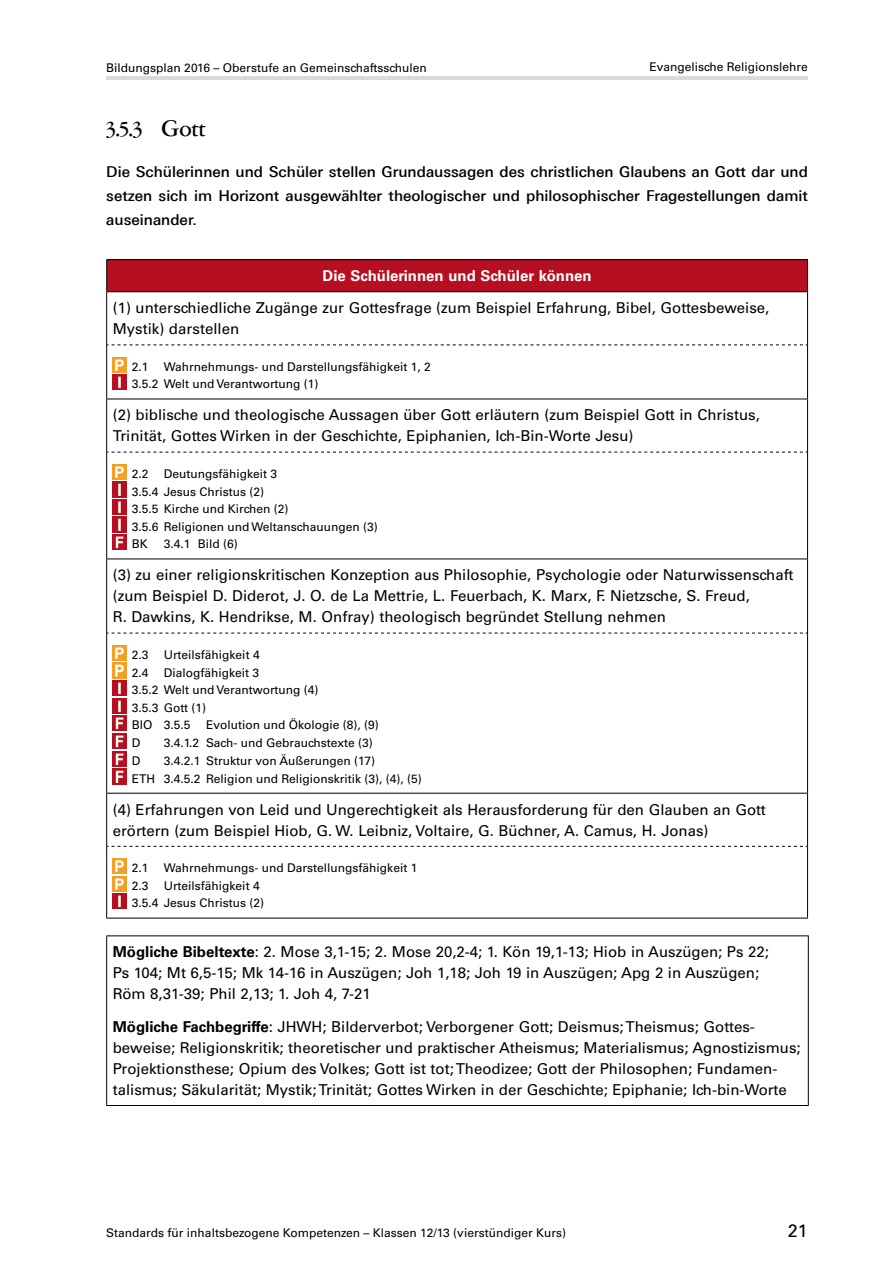
<style>
.page{position:relative;width:893px;height:1263px;background:#fff}
.page>*{position:absolute;margin:0;border:0;box-sizing:border-box;transform-origin:0 0}
.t1{font:500 25.5px "Garamont Amst SH";color:#000}
.t2{font:18px "Univers LT Std";color:#000}
.t3{font:15px/21px "Univers LT Std";color:#000}
.t4{font:500 15px/24px "Linotype Univers 530";color:#000;text-align:justify}
.t5{font:700 15px "Univers LT Std";color:#fff}
.t6{font:12px/17.5px "Univers LT Std";color:#000}
.s1{font-weight:700}
</style>
<div class="page">
<hr style="left:106px;top:77px;width:702px;height:3px;background:#d9dadb">
<div style="left:107px;top:260px;width:700px;height:32px;background:#b60f21"></div>
<hr style="left:106px;top:259px;width:702px;height:1px;background:#000">
<hr style="left:106px;top:260px;width:1px;height:31px;background:#000">
<hr style="left:807px;top:260px;width:1px;height:31px;background:#000">
<hr style="left:106px;top:291px;width:702px;height:1px;background:#000">
<hr style="left:106px;top:292px;width:1px;height:53px;background:#000">
<hr style="left:807px;top:292px;width:1px;height:53px;background:#000">
<svg style="left:107px;top:344px;width:700px;height:1px"></svg>
<hr style="left:106px;top:345px;width:1px;height:54px;background:#000">
<hr style="left:807px;top:345px;width:1px;height:54px;background:#000">
<hr style="left:106px;top:399px;width:702px;height:1px;background:#000">
<hr style="left:106px;top:399px;width:1px;height:53px;background:#000">
<hr style="left:807px;top:399px;width:1px;height:53px;background:#000">
<svg style="left:107px;top:452px;width:700px;height:1px"></svg>
<hr style="left:106px;top:452px;width:1px;height:106px;background:#000">
<hr style="left:807px;top:452px;width:1px;height:106px;background:#000">
<hr style="left:106px;top:558px;width:702px;height:1px;background:#000">
<hr style="left:106px;top:559px;width:1px;height:74px;background:#000">
<hr style="left:807px;top:559px;width:1px;height:74px;background:#000">
<svg style="left:107px;top:633px;width:700px;height:1px"></svg>
<hr style="left:106px;top:633px;width:1px;height:160px;background:#000">
<hr style="left:807px;top:633px;width:1px;height:160px;background:#000">
<hr style="left:106px;top:793px;width:702px;height:1px;background:#000">
<hr style="left:106px;top:793px;width:1px;height:53px;background:#000">
<hr style="left:807px;top:793px;width:1px;height:53px;background:#000">
<svg style="left:107px;top:846px;width:700px;height:1px"></svg>
<hr style="left:106px;top:846px;width:1px;height:72px;background:#000">
<hr style="left:807px;top:846px;width:1px;height:72px;background:#000">
<hr style="left:106px;top:918px;width:702px;height:1px;background:#000">
<img style="left:113px;top:357px;width:14px;height:15px">
<img style="left:113px;top:375px;width:14px;height:15px">
<img style="left:113px;top:464px;width:14px;height:15px">
<img style="left:113px;top:482px;width:14px;height:15px">
<img style="left:113px;top:499px;width:14px;height:16px">
<img style="left:113px;top:517px;width:14px;height:15px">
<img style="left:113px;top:534px;width:14px;height:16px">
<img style="left:113px;top:645px;width:14px;height:15px">
<img style="left:113px;top:663px;width:14px;height:15px">
<img style="left:113px;top:681px;width:14px;height:15px">
<img style="left:113px;top:698px;width:14px;height:15px">
<img style="left:113px;top:716px;width:14px;height:15px">
<img style="left:113px;top:733px;width:14px;height:16px">
<img style="left:113px;top:751px;width:14px;height:15px">
<img style="left:113px;top:769px;width:14px;height:15px">
<img style="left:113px;top:858px;width:14px;height:16px">
<img style="left:113px;top:876px;width:14px;height:15px">
<img style="left:113px;top:894px;width:14px;height:15px">
<hr style="left:106px;top:935px;width:703px;height:1px;background:#000">
<hr style="left:106px;top:936px;width:1px;height:169px;background:#000">
<hr style="left:808px;top:936px;width:1px;height:169px;background:#000">
<hr style="left:106px;top:1105px;width:703px;height:1px;background:#000">
<p class="t6" style="left:106px;top:59px;width:322px">Bildungsplan 2016 – Oberstufe an Gemeinschaftsschulen</p>
<p class="t6" style="left:649px;top:58px;width:160px">Evangelische Religionslehre</p>
<h1 class="t1" style="left:106px;top:116px;width:101px">3.5.3 Gott</h1>
<p class="t4" style="left:106px;top:160px;width:703px">Die Schülerinnen und Schüler stellen Grundaussagen des christlichen Glaubens an Gott dar und setzen sich im Horizont ausgewählter theologischer und philosophischer Fragestellungen damit auseinander.</p>
<p class="t5" style="left:323px;top:267px;width:271px">Die Schülerinnen und Schüler können</p>
<p class="t3" style="left:113px;top:297px;width:658px">(1) unterschiedliche Zugänge zur Gottesfrage (zum Beispiel Erfahrung, Bibel, Gottesbeweise,<br>Mystik) darstellen</p>
<p class="t6" style="left:132px;top:358px;width:18px">2.1</p>
<p class="t6" style="left:132px;top:358px;width:301px;text-indent:32px">Wahrnehmungs- und Darstellungsfähigkeit 1, 2<br>3.5.2 Welt und Verantwortung (1)</p>
<p class="t3" style="left:113px;top:405px;width:649px">(2) biblische und theologische Aussagen über Gott erläutern (zum Beispiel Gott in Christus,<br>Trinität, Gottes Wirken in der Geschichte, Epiphanien, Ich-Bin-Worte Jesu)</p>
<p class="t6" style="left:132px;top:465px;width:18px">2.2</p>
<p class="t6" style="left:132px;top:465px;width:247px;text-indent:32px">Deutungsfähigkeit 3<br>3.5.4 Jesus Christus (2)<br>3.5.5 Kirche und Kirchen (2)<br>3.5.6 Religionen und Weltanschauungen (3)<br>BK</p>
<p class="t6" style="left:164px;top:535px;width:76px">3.4.1 Bild (6)</p>
<p class="t3" style="left:113px;top:565px;width:682px">(3) zu einer religionskritischen Konzeption aus Philosophie, Psychologie oder Naturwissenschaft (zum Beispiel D. Diderot, J. O. de La Mettrie, L. Feuerbach, K. Marx, F. Nietzsche, S. Freud,<br>R. Dawkins, K. Hendrikse, M. Onfray) theologisch begründet Stellung nehmen</p>
<p class="t6" style="left:132px;top:646px;width:18px">2.3</p>
<p class="t6" style="left:164px;top:646px;width:97px">Urteilsfähigkeit 4</p>
<p class="t6" style="left:132px;top:664px;width:18px">2.4</p>
<p class="t6" style="left:132px;top:664px;width:188px;text-indent:32px">Dialogfähigkeit 3<br>3.5.2 Welt und Verantwortung (4)<br>3.5.3 Gott (1)<br>BIO 3.5.5</p>
<p class="t6" style="left:206px;top:716px;width:174px">Evolution und Ökologie (8), (9)</p>
<p class="t6" style="left:132px;top:734px;width:10px">D</p>
<p class="t6" style="left:164px;top:734px;width:211px">3.4.1.2 Sach- und Gebrauchstexte (3)</p>
<p class="t6" style="left:132px;top:752px;width:10px">D</p>
<p class="t6" style="left:132px;top:752px;width:291px;text-indent:32px">3.4.2.1 Struktur von Äußerungen (17)<br>ETH 3.4.5.2 Religion und Religionskritik (3), (4), (5)</p>
<p class="t3" style="left:113px;top:799px;width:655px">(4) Erfahrungen von Leid und Ungerechtigkeit als Herausforderung für den Glauben an Gott erörtern (zum Beispiel Hiob, G. W. Leibniz, Voltaire, G. Büchner, A. Camus, H. Jonas)</p>
<p class="t6" style="left:132px;top:859px;width:18px">2.1</p>
<p class="t6" style="left:164px;top:859px;width:255px">Wahrnehmungs- und Darstellungsfähigkeit 1</p>
<p class="t6" style="left:132px;top:877px;width:18px">2.3</p>
<p class="t6" style="left:132px;top:877px;width:134px;text-indent:32px">Urteilsfähigkeit 4<br>3.5.4 Jesus Christus (2)</p>
<p class="t3" style="left:113px;top:942px;width:658px"><span class="s1">Mögliche Bibeltexte</span>: 2. Mose 3,1-15; 2. Mose 20,2-4; 1. Kön 19,1-13; Hiob in Auszügen; Ps 22;<br>Ps 104; Mt 6,5-15; Mk 14-16 in Auszügen; Joh 1,18; Joh 19 in Auszügen; Apg 2 in Auszügen;<br>Röm 8,31-39; Phil 2,13; 1. Joh 4, 7-21</p>
<p class="t3" style="left:113px;top:1016px;width:690px"><span class="s1">Mögliche Fachbegriffe</span>: JHWH; Bilderverbot; Verborgener Gott; Deismus; Theismus; Gottes&shy;beweise; Religionskritik; theoretischer und praktischer Atheismus; Materialismus; Agnostizismus; Projektionsthese; Opium des Volkes; Gott ist tot; Theodizee; Gott der Philosophen; Fundamen&shy;talismus; Säkularität; Mystik; Trinität; Gottes Wirken in der Geschichte; Epiphanie; Ich-bin-Worte</p>
<p class="t6" style="left:106px;top:1224px;width:461px">Standards für inhaltsbezogene Kompetenzen – Klassen 12/13 (vierstündiger Kurs)</p>
<p class="t2" style="left:788px;top:1220px;width:22px">21</p>
</div>
